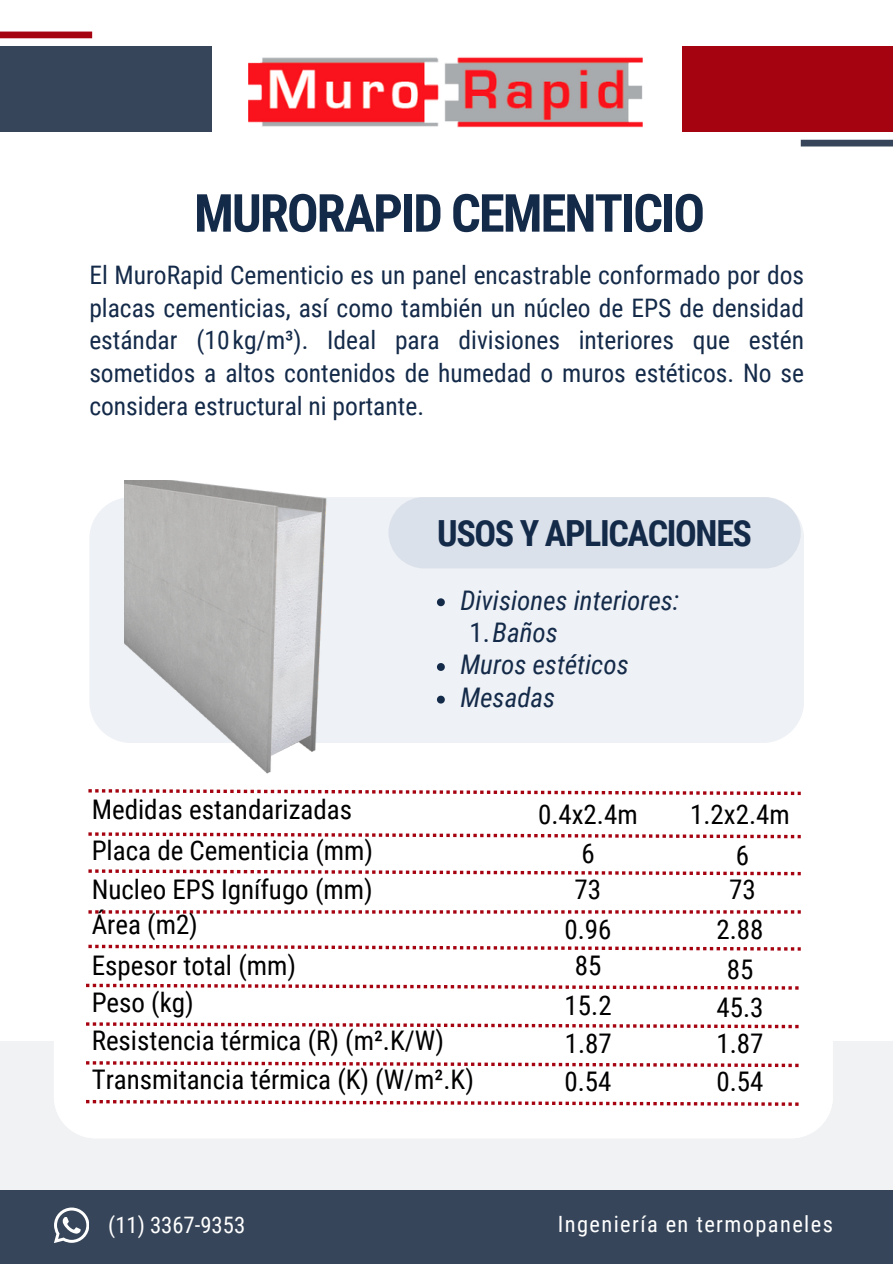
<style>
.page{position:relative;width:893px;height:1264px;background:#fff}
.page>*{position:absolute;margin:0;border:0;box-sizing:border-box;transform-origin:0 0}
.t1{font:700 52.5px "Roboto Condensed";letter-spacing:-.04em;color:#142a49}
.t2{font:700 36px "Roboto Condensed";letter-spacing:-.04em;color:#142a49}
.t3{font:27px "Roboto Condensed";color:#000}
.t4{font:italic 27px "Roboto Condensed";color:#142a49}
.t5{font:25.5px/32.7px "Roboto Condensed";color:#142a49;text-align:justify}
.t6{font:22.65px "Roboto Condensed";color:#fff}
.t7{font:22.5px "Roboto Condensed";letter-spacing:.06em;color:#fff}
.s1{font-style:normal}
</style>
<div class="page">
<div style="left:0;top:1041px;width:892px;height:222px;background:#f1f2f4"></div>
<div style="left:89px;top:497px;width:715px;height:246px;background:#eef1f5"></div>
<img style="left:248px;top:57px;width:395px;height:71px">
<div style="left:0;top:1190px;width:892px;height:73px;background:#364559"></div>
<svg style="left:54px;top:1207px;width:35px;height:36px"></svg>
<div style="left:388px;top:497px;width:412px;height:71px;background:#dbe1ea"></div>
<svg style="left:437px;top:663px;width:8px;height:8px"></svg>
<svg style="left:437px;top:695px;width:8px;height:8px"></svg>
<div style="left:0;top:46px;width:211px;height:86px;background:#364559"></div>
<div style="left:0;top:32px;width:92px;height:6px;background:#a60311"></div>
<div style="left:682px;top:46px;width:210px;height:86px;background:#a60311"></div>
<div style="left:800px;top:140px;width:92px;height:6px;background:#364559"></div>
<img style="left:125px;top:480px;width:239px;height:294px">
<svg style="left:54px;top:872px;width:778px;height:266px"></svg>
<svg style="left:88px;top:789px;width:712px;height:6px"></svg>
<svg style="left:88px;top:832px;width:712px;height:6px"></svg>
<svg style="left:88px;top:869px;width:712px;height:6px"></svg>
<svg style="left:88px;top:910px;width:712px;height:3px"></svg>
<svg style="left:88px;top:944px;width:712px;height:6px"></svg>
<svg style="left:86px;top:983px;width:712px;height:6px"></svg>
<svg style="left:86px;top:1022px;width:712px;height:6px"></svg>
<svg style="left:86px;top:1061px;width:712px;height:6px"></svg>
<svg style="left:86px;top:1099px;width:712px;height:6px"></svg>
<svg style="left:437px;top:598px;width:8px;height:8px"></svg>
<h1 class="t1" style="left:194px;top:183px;width:512px">MURORAPID CEMENTICIO</h1>
<p class="t5" style="left:89px;top:259px;width:716px">El MuroRapid Cementicio es un panel encastrable conformado por dos placas cementicias, así como también un núcleo de EPS de densidad estándar (10kg/m³). Ideal para divisiones interiores que estén sometidos a altos contenidos de humedad o muros estéticos. No se considera estructural ni portante.</p>
<h3 class="t2" style="left:437px;top:513px;width:316px">USOS Y APLICACIONES</h3>
<h3 class="t4" style="left:460px;top:584px;width:220px">Divisiones interiores:</h3>
<h3 class="t4" style="left:469px;top:617px;width:90px"><span class="s1">1.</span>Baños</h3>
<p class="t4" style="left:460px;top:649px;width:170px">Muros estéticos</p>
<h2 class="t4" style="left:460px;top:682px;width:96px">Mesadas</h2>
<p class="t3" style="left:92px;top:794px;width:262px">Medidas estandarizadas</p>
<h3 class="t3" style="left:538px;top:798px;width:101px">0.4x2.4m</h3>
<p class="t3" style="left:690px;top:798px;width:101px">1.2x2.4m</p>
<p class="t3" style="left:581px;top:837px;width:15px">6</p>
<h3 class="t3" style="left:735px;top:839px;width:15px">6</h3>
<h3 class="t3" style="left:574px;top:873px;width:28px">73</h3>
<h3 class="t3" style="left:729px;top:873px;width:28px">73</h3>
<h3 class="t3" style="left:564px;top:914px;width:49px">0.96</h3>
<p class="t3" style="left:716px;top:914px;width:49px">2.88</p>
<p class="t3" style="left:574px;top:949px;width:28px">85</p>
<h3 class="t3" style="left:726px;top:953px;width:28px">85</h3>
<h3 class="t3" style="left:564px;top:989px;width:49px">15.2</h3>
<h3 class="t3" style="left:716px;top:992px;width:49px">45.3</h3>
<h3 class="t3" style="left:564px;top:1027px;width:49px">1.87</h3>
<h3 class="t3" style="left:716px;top:1027px;width:49px">1.87</h3>
<h3 class="t3" style="left:564px;top:1066px;width:49px">0.54</h3>
<h3 class="t3" style="left:716px;top:1066px;width:49px">0.54</h3>
<p class="t3" style="left:92px;top:835px;width:283px">Placa de Cementicia (mm)</p>
<p class="t3" style="left:92px;top:873px;width:282px">Nucleo EPS Ignífugo (mm)</p>
<h3 class="t3" style="left:92px;top:908px;width:108px">Área (m2)</h3>
<h3 class="t3" style="left:92px;top:949px;width:206px">Espesor total (mm)</h3>
<h3 class="t3" style="left:92px;top:986px;width:104px">Peso (kg)</h3>
<h3 class="t3" style="left:92px;top:1025px;width:354px">Resistencia térmica (R) (m².K/W)</h3>
<p class="t3" style="left:92px;top:1064px;width:383px">Transmitancia térmica (K) (W/m².K)</p>
<p class="t6" style="left:108px;top:1212px;width:138px">(11) 3367-9353</p>
<p class="t7" style="left:558px;top:1211px;width:276px">Ingeniería en termopaneles</p>
</div>
